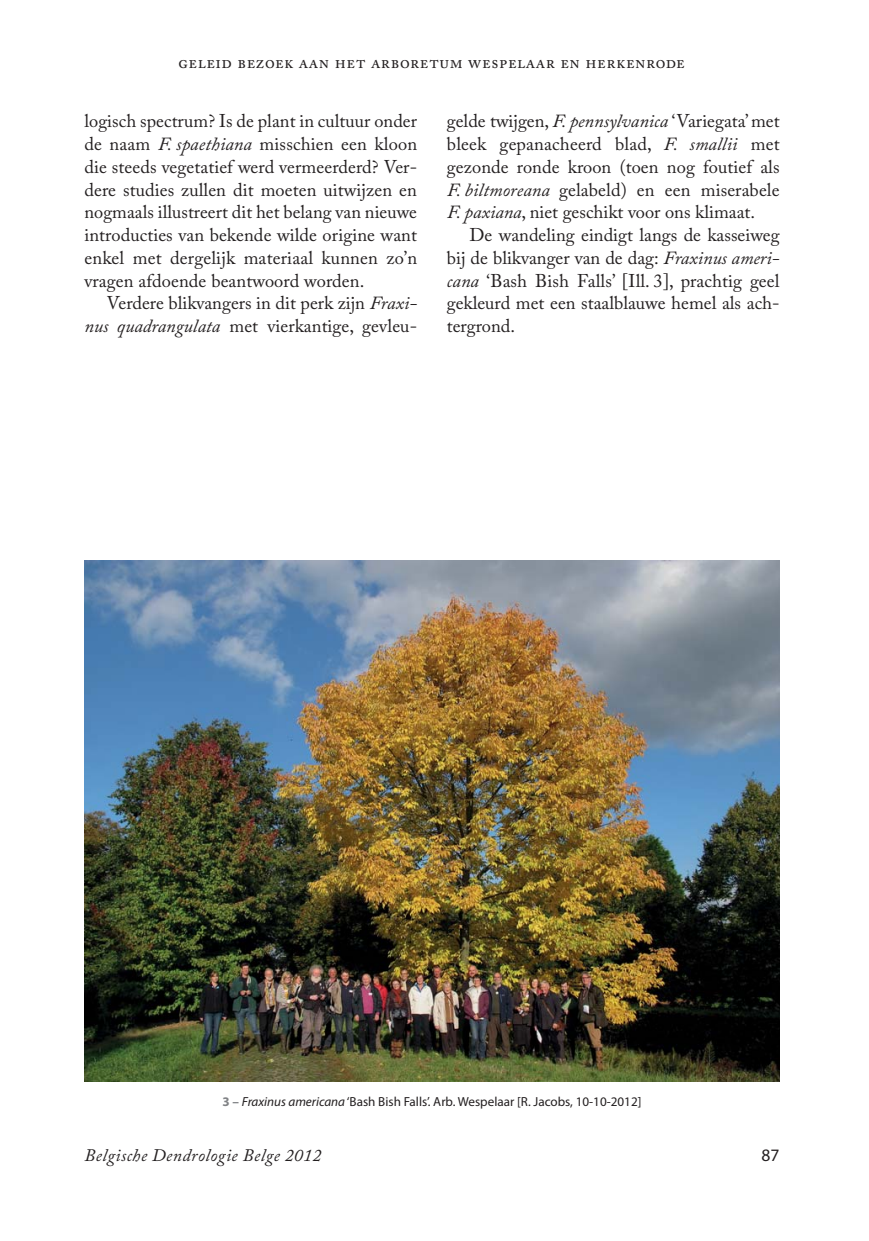
<style>
.page{position:relative;width:869px;height:1241px;background:#fff}
.page>*{position:absolute;margin:0;border:0;box-sizing:border-box;transform-origin:0 0}
.t1{font:18.38px/22.8px "Adobe Caslon Pro";letter-spacing:-.02em;color:#231f20;text-align:justify}
.t2{font:17.5px "Adobe Caslon Pro";letter-spacing:.03em;color:#231f20}
.t3{font:italic 17.5px "Adobe Caslon Pro";letter-spacing:.03em;color:#231f20}
.t4{font:17.5px "Myriad Pro";color:#231f20}
.t5{font:13.12px "Myriad Pro";color:#231f20}
.s1{font-style:italic}
.s2{font-weight:700;color:#808285}
</style>
<div class="page">
<img style="left:84px;top:560px;width:695px;height:521px">
<p class="t2" style="left:178px;top:56px;width:507px">geleid bezoek aan het arboretum wespelaar en herkenrode</p>
<p class="t1" style="left:84px;top:112px;width:334px">logisch spectrum? Is de plant in cultuur onder de naam <span class="s1">F. spaethiana</span> misschien een kloon die steeds vegetatief werd vermeerderd? Ver&shy;dere studies zullen dit moeten uitwijzen en nogmaals illustreert dit het belang van nieuwe introducties van bekende wilde origine want enkel met dergelijk materiaal kunnen zo’n vragen afdoende beantwoord worden.</p>
<p class="t1" style="left:84px;top:294px;width:334px;text-align:right">Verdere blikvangers in dit perk zijn <span class="s1">Fraxi&shy;nus quadrangulata</span> met vierkantige, gevleu-</p>
<p class="t1" style="left:446px;top:112px;width:334px">gelde twijgen, <span class="s1">F. pennsylvanica</span> ‘Variegata’ met bleek gepanacheerd blad, <span class="s1">F. smallii</span> met gezonde ronde kroon (toen nog foutief als <span class="s1">F. biltmoreana</span> gelabeld) en een miserabele <span class="s1">F. paxiana</span>, niet geschikt voor ons klimaat.</p>
<p class="t1" style="left:446px;top:225px;width:334px;text-indent:23px">De wandeling eindigt langs de kasseiweg bij de blikvanger van de dag: <span class="s1">Fraxinus ameri&shy;cana</span> ‘Bash Bish Falls’ [Ill. 3], prachtig geel gekleurd met een staalblauwe hemel als ach&shy;tergrond.</p>
<p class="t5" style="left:222px;top:1096px;width:420px"><span class="s2">3 –</span> <span class="s1">Fraxinus americana</span> ‘Bash Bish Falls’. Arb. Wespelaar [R. Jacobs, 10-10-2012]</p>
<p class="t3" style="left:84px;top:1148px;width:238px">Belgische Dendrologie Belge 2012</p>
<p class="t4" style="left:761px;top:1148px;width:19px">87</p>
</div>
